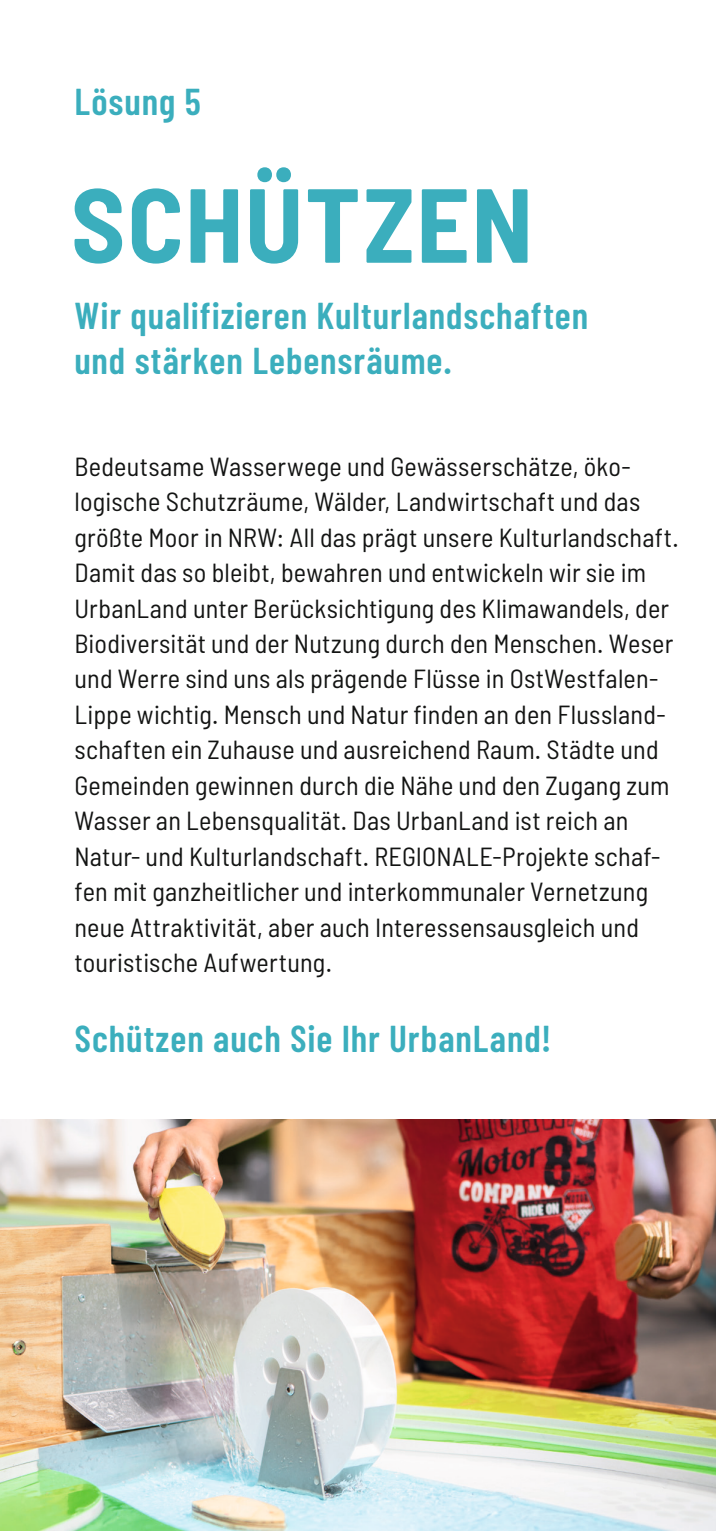
<style>
.page{position:relative;width:716px;height:1531px;background:#fff}
.page>*{position:absolute;margin:0;border:0;box-sizing:border-box;transform-origin:0 0}
.t1{font:700 semi-condensed 105px "Barlow";letter-spacing:.015em;color:#3baebd}
.t2{font:600 37.5px/45px "Barlow Condensed";letter-spacing:.025em;color:#3baebd}
.t3{font:semi-condensed 26.25px/35.5px "Barlow";letter-spacing:.01em;color:#131413}
</style>
<div class="page">
<img style="left:0;top:1120px;width:716px;height:411px">
<h2 class="t2" style="left:74px;top:79px;width:128px">Lösung 5</h2>
<h1 class="t1" style="left:71px;top:160px;width:464px">SCHÜTZEN</h1>
<h2 class="t2" style="left:74px;top:292px;width:515px">Wir qualifizieren Kulturlandschaften und stärken Lebensräume.</h2>
<p class="t3" style="left:74px;top:448px;width:606px">Bedeutsame Wasserwege und Gewässerschätze, öko&shy;logische Schutzräume, Wälder, Landwirtschaft und das größte Moor in NRW: All das prägt unsere Kulturlandschaft.<br>Damit das so bleibt, bewahren und entwickeln wir sie im UrbanLand unter Berücksichtigung des Klimawandels, der Biodiversität und der Nutzung durch den Menschen. Weser und Werre sind uns als prägende Flüsse in OstWestfalen-Lippe wichtig. Mensch und Natur finden an den Flussland&shy;schaften ein Zuhause und ausreichend Raum. Städte und Gemeinden gewinnen durch die Nähe und den Zugang zum Wasser an Lebensqualität. Das UrbanLand ist reich an Natur- und Kulturlandschaft. REGIONALE-Projekte schaf&shy;fen mit ganzheitlicher und interkommunaler Vernetzung neue Attraktivität, aber auch Interessensausgleich und touristische Aufwertung.</p>
<h2 class="t2" style="left:74px;top:1015px;width:478px">Schützen auch Sie Ihr UrbanLand!</h2>
</div>
